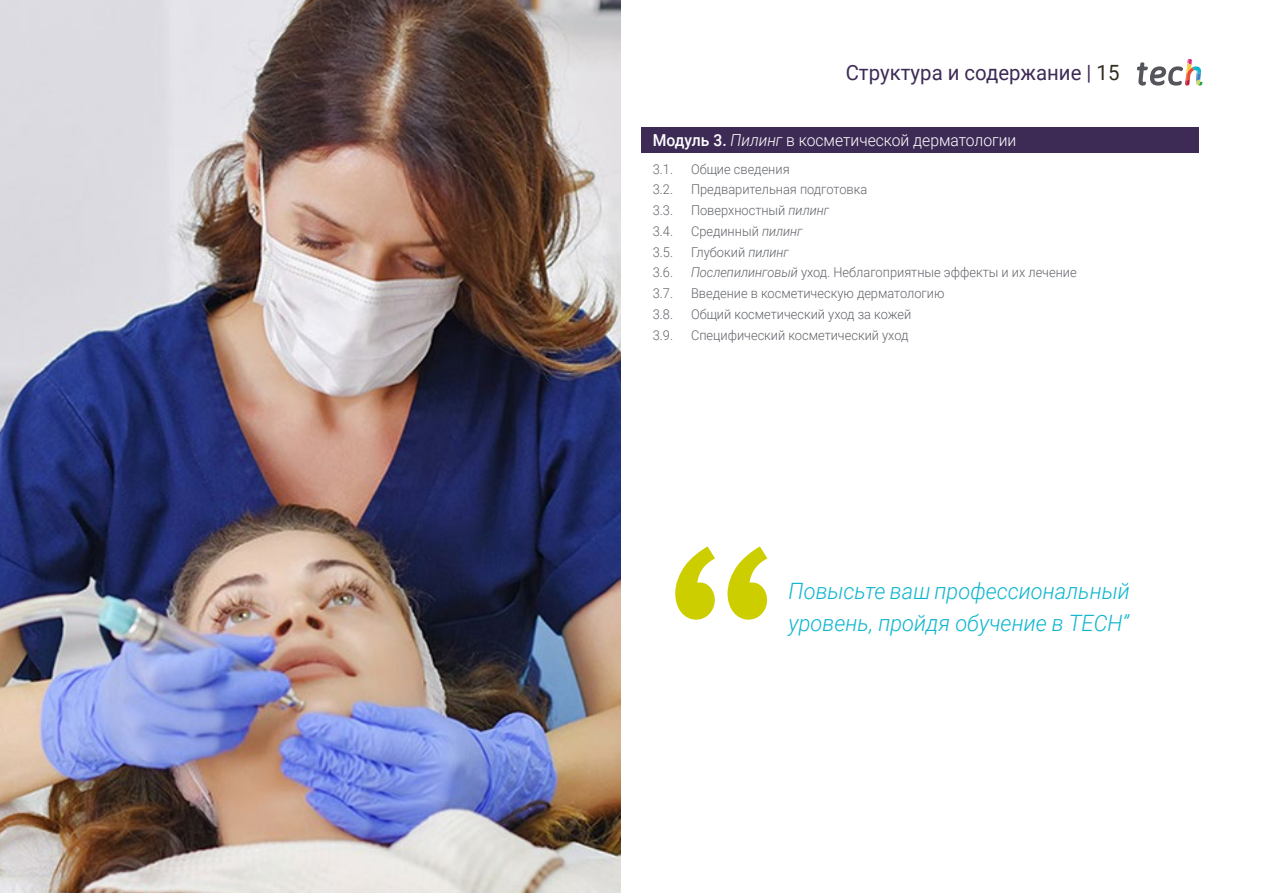
<style>
.page{position:relative;width:1263px;height:893px;background:#fff}
.page>*{position:absolute;margin:0;border:0;box-sizing:border-box;transform-origin:0 0}
.t1{font:italic 300 22.5px/31.5px "Roboto";color:#0fb6cf}
.t2{font:21px "Roboto";color:#3d2b56}
.t3{font:300 16.5px "Roboto";color:#fff;scale:.95 1}
.t4{font:300 13.5px "Roboto";color:#61646a;scale:.95 1}
.s1{color:#312e20}
.s2{font-weight:500}
.s3{font-style:italic}
</style>
<div class="page">
<svg style="left:1137px;top:59px;width:65px;height:27px"></svg>
<div style="left:642px;top:128px;width:557px;height:25px;background:#3d2b56"></div>
<svg style="left:675px;top:546px;width:92px;height:74px"></svg>
<img style="left:0;top:0;width:621px;height:893px">
<h2 class="t2" style="left:846px;top:57px;width:275px">Структура и содержание | <span class="s1">15</span></h2>
<p class="t3" style="left:653px;top:129px;width:384px"><span class="s2">Модуль 3.</span> <span class="s3">Пилинг</span> в косметической дерматологии</p>
<p class="t4" style="left:653px;top:159px;width:23px">3.1.</p>
<p class="t4" style="left:691px;top:159px;width:105px">Общие сведения</p>
<p class="t4" style="left:653px;top:180px;width:23px">3.2.</p>
<p class="t4" style="left:691px;top:180px;width:187px">Предварительная подготовка</p>
<p class="t4" style="left:653px;top:201px;width:23px">3.3.</p>
<p class="t4" style="left:691px;top:201px;width:147px">Поверхностный <span class="s3">пилинг</span></p>
<p class="t4" style="left:653px;top:221px;width:23px">3.4.</p>
<p class="t4" style="left:691px;top:221px;width:119px">Срединный <span class="s3">пилинг</span></p>
<p class="t4" style="left:653px;top:242px;width:23px">3.5.</p>
<p class="t4" style="left:691px;top:242px;width:105px">Глубокий <span class="s3">пилинг</span></p>
<p class="t4" style="left:653px;top:263px;width:23px">3.6.</p>
<p class="t4" style="left:691px;top:263px;width:408px"><span class="s3">Послепилинговый</span> уход. Неблагоприятные эффекты и их лечение</p>
<p class="t4" style="left:653px;top:284px;width:23px">3.7.</p>
<p class="t4" style="left:691px;top:284px;width:268px">Введение в косметическую дерматологию</p>
<p class="t4" style="left:653px;top:304px;width:23px">3.8.</p>
<p class="t4" style="left:691px;top:304px;width:233px">Общий косметический уход за кожей</p>
<p class="t4" style="left:653px;top:325px;width:23px">3.9.</p>
<p class="t4" style="left:691px;top:325px;width:230px">Специфический косметический уход</p>
<h1 class="t1" style="left:789px;top:574px;width:343px">Повысьте ваш профессиональный уровень, пройдя обучение в TECH”</h1>
</div>
